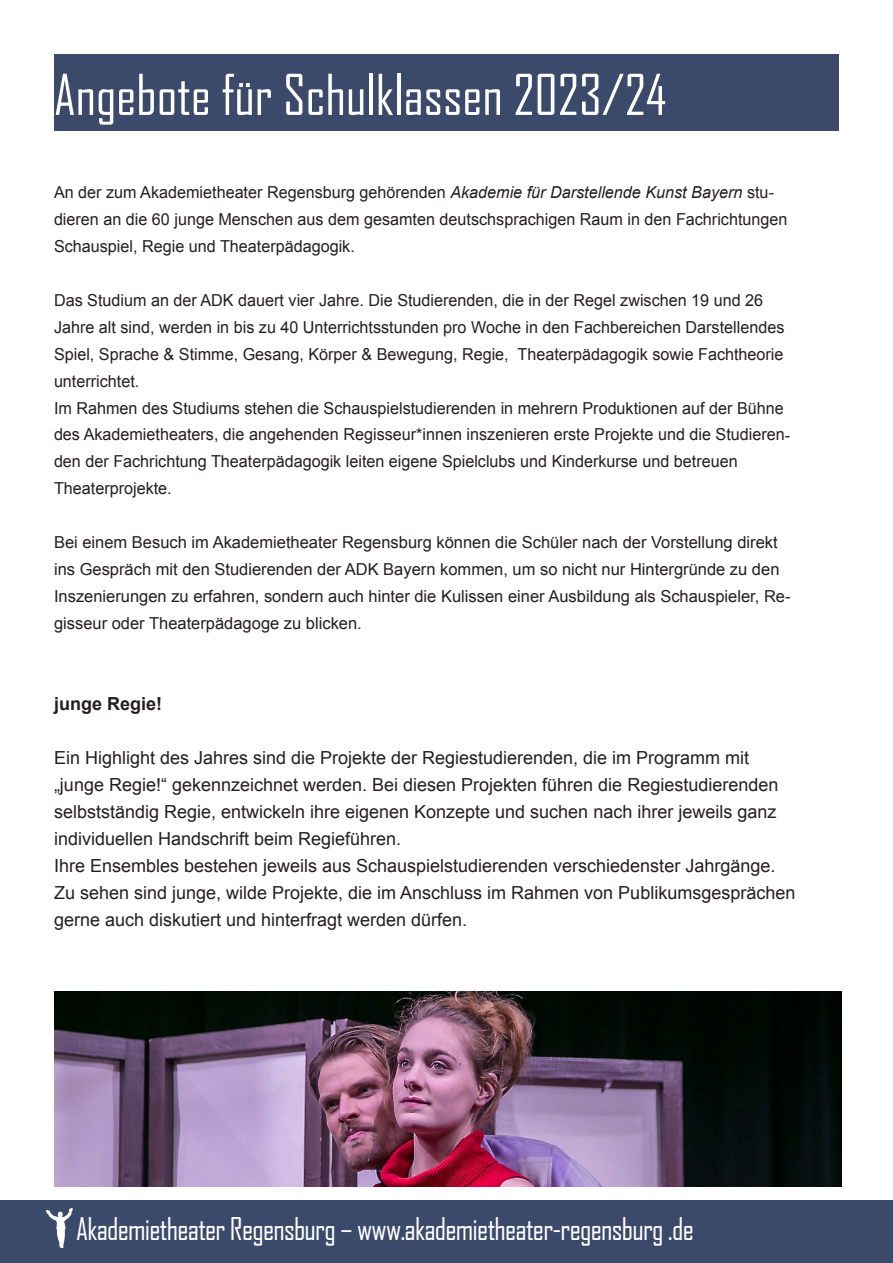
<style>
.page{position:relative;width:893px;height:1263px;background:#fff}
.page>*{position:absolute;margin:0;border:0;box-sizing:border-box;transform-origin:0 0}
.t1{font:53.85px "Agency FB";color:#fff}
.t2{font:30px "Agency FB";letter-spacing:-.025em;color:#fff}
.t3{font:18px/27px "Arial";color:#231f20}
.t4{font:700 18px "Arial";color:#231f20}
.t5{font:16.5px/27px "Arial";color:#231f20}
.s1{font-style:italic}
</style>
<div class="page">
<div style="left:54px;top:54px;width:785px;height:76px;background:#3b496a"></div>
<div style="left:0;top:1200px;width:893px;height:63px;background:#3b496a"></div>
<svg style="left:47px;top:1208px;width:25px;height:40px"></svg>
<img style="left:54px;top:991px;width:787px;height:196px">
<h1 class="t1" style="left:54px;top:62px;width:614px">Angebote für Schulklassen 2023/24</h1>
<p class="t5" style="left:54px;top:179px;width:735px">An der zum Akademietheater Regensburg gehörenden <span class="s1">Akademie für Darstellende Kunst Bayern</span> stu&shy;dieren an die 60 junge Menschen aus dem gesamten deutschsprachigen Raum in den Fachrichtungen<br>Schauspiel, Regie und Theaterpädagogik.</p>
<p class="t5" style="left:54px;top:287px;width:738px">Das Studium an der ADK dauert vier Jahre. Die Studierenden, die in der Regel zwischen 19 und 26<br>Jahre alt sind, werden in bis zu 40 Unterrichtsstunden pro Woche in den Fachbereichen Darstellendes Spiel, Sprache &amp; Stimme, Gesang, Körper &amp; Bewegung, Regie, Theaterpädagogik sowie Fachtheorie unterrichtet.<br>Im Rahmen des Studiums stehen die Schauspielstudierenden in mehrern Produktionen auf der Bühne des Akademietheaters, die angehenden Regisseur*innen inszenieren erste Projekte und die Studieren&shy;den der Fachrichtung Theaterpädagogik leiten eigene Spielclubs und Kinderkurse und betreuen Theaterprojekte.</p>
<p class="t5" style="left:54px;top:529px;width:738px">Bei einem Besuch im Akademietheater Regensburg können die Schüler nach der Vorstellung direkt ins Gespräch mit den Studierenden der ADK Bayern kommen, um so nicht nur Hintergründe zu den Inszenierungen zu erfahren, sondern auch hinter die Kulissen einer Ausbildung als Schauspieler, Re&shy;gisseur oder Theaterpädagoge zu blicken.</p>
<p class="t4" style="left:54px;top:692px;width:110px">junge Regie!</p>
<p class="t3" style="left:54px;top:744px;width:743px">Ein Highlight des Jahres sind die Projekte der Regiestudierenden, die im Programm mit „junge Regie!“ gekennzeichnet werden. Bei diesen Projekten führen die Regiestudierenden selbstständig Regie, entwickeln ihre eigenen Konzepte und suchen nach ihrer jeweils ganz individuellen Handschrift beim Regieführen.<br>Ihre Ensembles bestehen jeweils aus Schauspielstudierenden verschiedenster Jahrgänge.<br>Zu sehen sind junge, wilde Projekte, die im Anschluss im Rahmen von Publikumsgesprächen gerne auch diskutiert und hinterfragt werden dürfen.</p>
<h2 class="t2" style="left:76px;top:1210px;width:619px">Akademietheater Regensburg – www.akademietheater-regensburg .de</h2>
</div>
